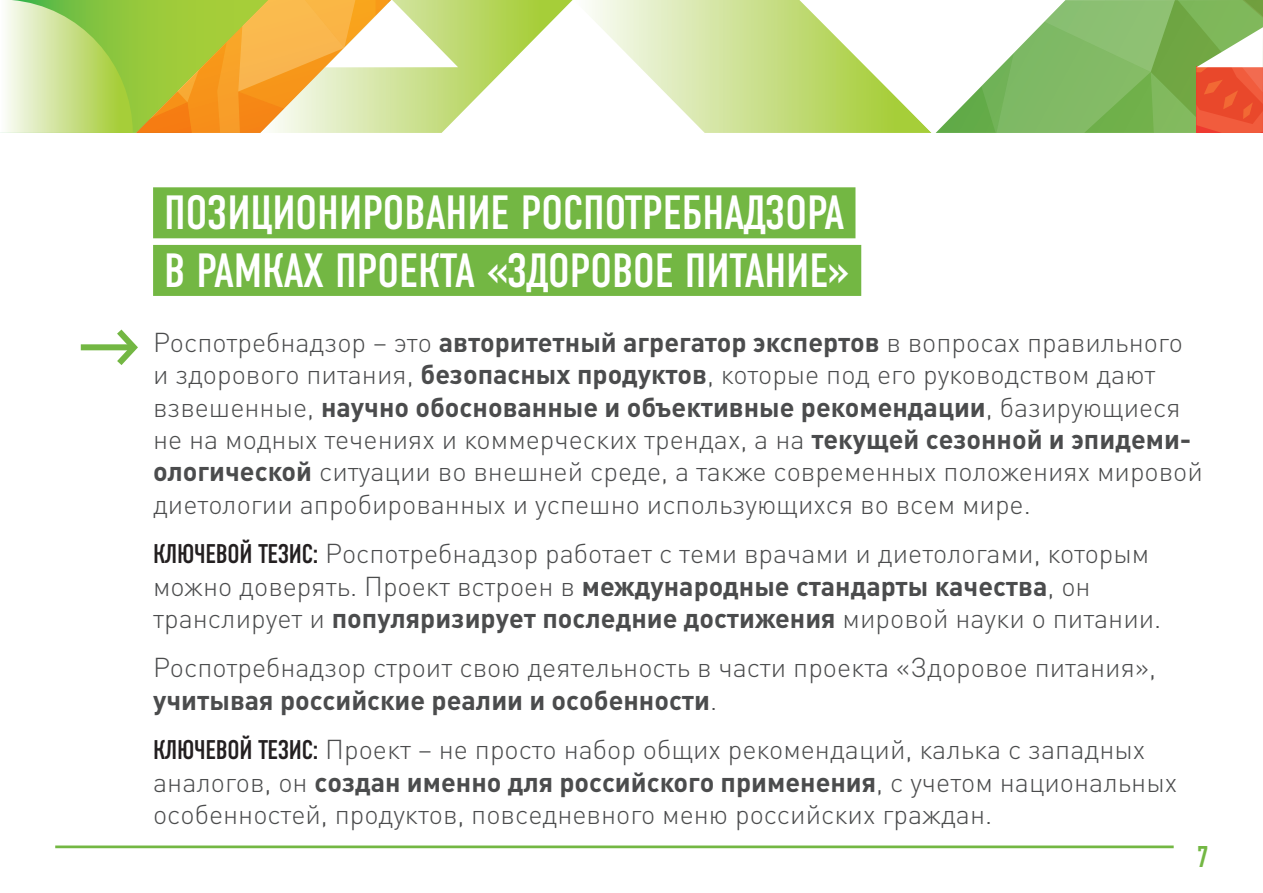
<style>
.page{position:relative;width:1263px;height:893px;background:#fff}
.page>*{position:absolute;margin:0;border:0;box-sizing:border-box;transform-origin:0 0}
.заг2{font:48px/57.6px "DIN Condensed C";color:#fff}
.t1{font:30px "DIN Condensed C";color:#73b743}
.булит{font:300 27px/32.4px "DIN Pro";color:#4b4c4d}
.s1{font-weight:700}
.s2{font-family:"DIN Condensed C";font-weight:400;color:#231f20}
</style>
<div class="page">
<hr style="left:55px;top:845px;width:1119px;height:3px;background:#73b743">
<svg style="left:706px;top:0;width:95px;height:133px"></svg>
<svg style="left:801px;top:0;width:462px;height:133px"></svg>
<svg style="left:0;top:0;width:706px;height:133px"></svg>
<div style="left:153px;top:187px;width:702px;height:51px;background:#73b743"></div>
<div style="left:153px;top:245px;width:708px;height:51px;background:#73b743"></div>
<svg style="left:111px;top:329px;width:27px;height:36px"></svg>
<div style="left:81px;top:344px;width:54px;height:6px;background:#73b743"></div>
<p class="заг2" style="left:164px;top:185px;width:687px">ПОЗИЦИОНИРОВАНИЕ РОСПОТРЕБНАДЗОРА<br>В РАМКАХ ПРОЕКТА «ЗДОРОВОЕ ПИТАНИЕ»</p>
<p class="булит" style="left:153px;top:325px;width:1046px">Роспотребнадзор – это <span class="s1">авторитетный агрегатор экспертов</span> в вопросах правильного и здорового питания, <span class="s1">безопасных продуктов</span>, которые под его руководством дают взвешенные, <span class="s1">научно обоснованные и объективные рекомендации</span>, базирующиеся не на модных течениях и коммерческих трендах, а на <span class="s1">текущей сезонной и эпидеми&shy;ологической</span> ситуации во внешней среде, а также современных положениях мировой диетологии апробированных и успешно использующихся во всем мире.</p>
<p class="булит" style="left:153px;top:537px;width:1010px"><span class="s2">КЛЮЧЕВОЙ ТЕЗИС:</span> Роспотребнадзор работает с теми врачами и диетологами, которым можно доверять. Проект встроен в <span class="s1">международные стандарты качества</span>, он транслирует и <span class="s1">популяризирует последние достижения</span> мировой науки о питании.</p>
<p class="булит" style="left:153px;top:651px;width:1004px">Роспотребнадзор строит свою деятельность в части проекта «Здоровое питания», <span class="s1">учитывая российские реалии и особенности</span>.</p>
<p class="булит" style="left:153px;top:733px;width:1025px"><span class="s2">КЛЮЧЕВОЙ ТЕЗИС:</span> Проект – не просто набор общих рекомендаций , калька с западных аналогов, он <span class="s1">создан именно для российского применения</span>, с учетом национальных особенностей , продуктов, повседневного меню российских граждан.</p>
<p class="t1" style="left:1196px;top:840px;width:14px">7</p>
</div>
